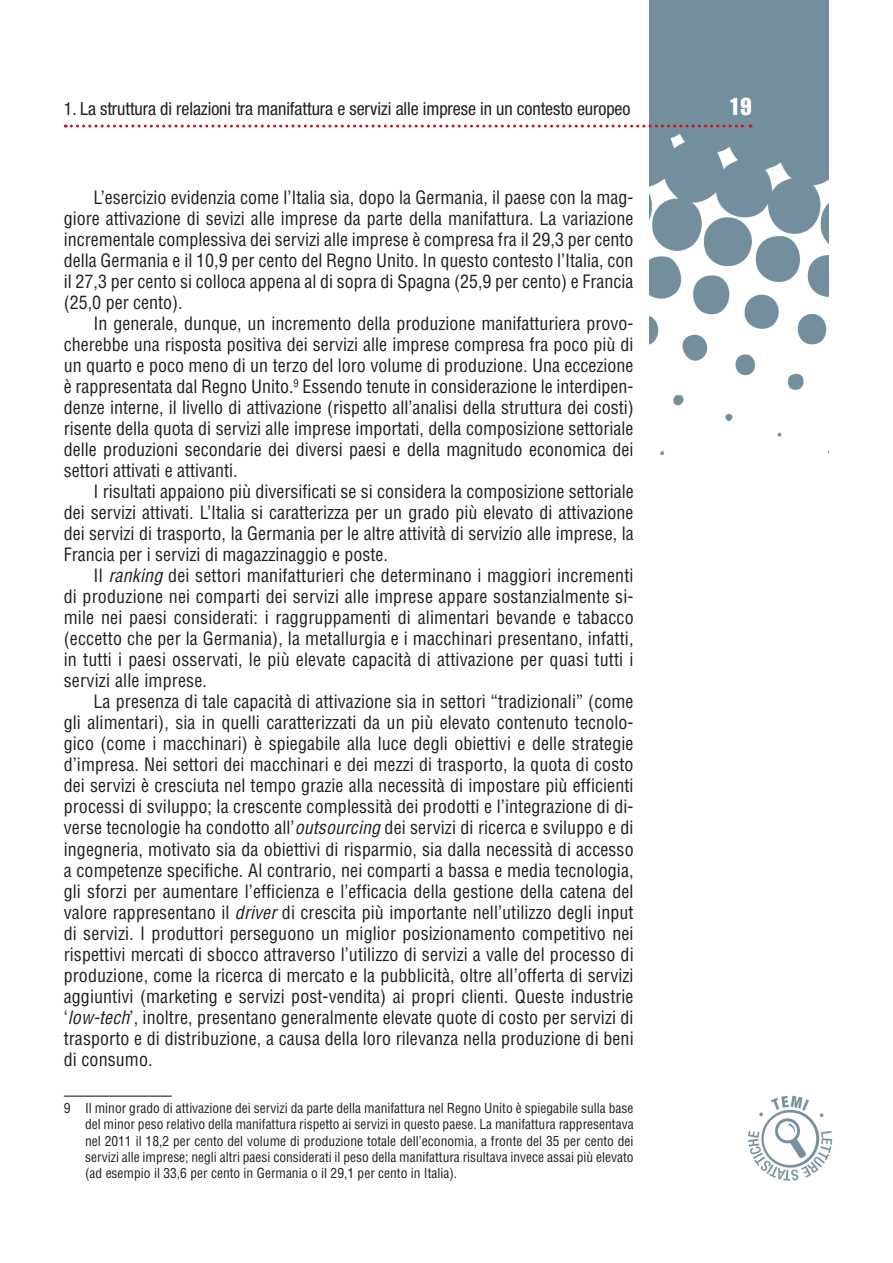
<style>
.page{position:relative;width:893px;height:1263px;background:#fff}
.page>*{position:absolute;margin:0;border:0;box-sizing:border-box;transform-origin:0 0}
.t1{font:24px "Helvetica LT Std Comp";color:#fff}
.t2{font:condensed 18px/21px "Helvetica LT Std";color:#231f20;text-align:justify}
.t3{font:condensed 18px "Helvetica Neue LT Std";letter-spacing:-.005em;color:#231f20}
.t4{font:condensed 13.5px/16.2px "Helvetica LT Std";color:#231f20;text-align:justify}
.s1{font-style:italic}
</style>
<div class="page">
<img style="left:649px;top:0;width:179px;height:454px">
<svg style="left:65px;top:125px;width:686px;height:3px"></svg>
<img style="left:747px;top:1095px;width:85px;height:85px">
<hr style="left:64px;top:1095px;width:108px;height:2px;background:#231f20">
<p class="t3" style="left:64px;top:98px;width:568px">1. La struttura di relazioni tra manifattura e servizi alle imprese in un contesto europeo</p>
<h1 class="t1" style="left:729px;top:91px;width:24px">19</h1>
<p class="t2" style="left:64px;top:187px;width:571px;text-indent:30px">L’esercizio evidenzia come l’Italia sia, dopo la Germania, il paese con la mag&shy;giore attivazione di sevizi alle imprese da parte della manifattura. La variazione incrementale complessiva dei servizi alle imprese è compresa fra il 29,3 per cento della Germania e il 10,9 per cento del Regno Unito. In questo contesto l’Italia, con il 27,3 per cento si colloca appena al di sopra di Spagna (25,9 per cento) e Francia (25,0 per cento).</p>
<p class="t2" style="left:64px;top:313px;width:571px;text-indent:30px">In generale, dunque, un incremento della produzione manifatturiera provo&shy;cherebbe una risposta positiva dei servizi alle imprese compresa fra poco più di un quarto e poco meno di un terzo del loro volume di produzione. Una eccezione è rappresentata dal Regno Unito.<sup>9</sup> Essendo tenute in considerazione le interdipen&shy;denze interne, il livello di attivazione (rispetto all’analisi della struttura dei costi) risente della quota di servizi alle imprese importati, della composizione settoriale delle produzioni secondarie dei diversi paesi e della magnitudo economica dei settori attivati e attivanti.</p>
<p class="t2" style="left:64px;top:481px;width:571px;text-indent:30px">I risultati appaiono più diversificati se si considera la composizione settoriale dei servizi attivati. L’Italia si caratterizza per un grado più elevato di attivazione dei servizi di trasporto, la Germania per le altre attività di servizio alle imprese, la Francia per i servizi di magazzinaggio e poste.</p>
<p class="t2" style="left:64px;top:565px;width:571px;text-indent:30px">Il <span class="s1">ranking</span> dei settori manifatturieri che determinano i maggiori incrementi di produzione nei comparti dei servizi alle imprese appare sostanzialmente si&shy;mile nei paesi considerati: i raggruppamenti di alimentari bevande e tabacco (eccetto che per la Germania), la metallurgia e i macchinari presentano, infatti, in tutti i paesi osservati, le più elevate capacità di attivazione per quasi tutti i servizi alle imprese.</p>
<p class="t2" style="left:64px;top:691px;width:571px;text-indent:30px">La presenza di tale capacità di attivazione sia in settori “tradizionali” (come gli alimentari), sia in quelli caratterizzati da un più elevato contenuto tecnolo&shy;gico (come i macchinari) è spiegabile alla luce degli obiettivi e delle strategie d’impresa. Nei settori dei macchinari e dei mezzi di trasporto, la quota di costo dei servizi è cresciuta nel tempo grazie alla necessità di impostare più efficienti processi di sviluppo; la crescente complessità dei prodotti e l’integrazione di di&shy;verse tecnologie ha condotto all’<span class="s1">outsourcing</span> dei servizi di ricerca e sviluppo e di ingegneria, motivato sia da obiettivi di risparmio, sia dalla necessità di accesso a competenze specifiche. Al contrario, nei comparti a bassa e media tecnologia, gli sforzi per aumentare l’efficienza e l’efficacia della gestione della catena del valore rappresentano il <span class="s1">driver</span> di crescita più importante nell’utilizzo degli input di servizi. I produttori perseguono un miglior posizionamento competitivo nei rispettivi mercati di sbocco attraverso l’utilizzo di servizi a valle del processo di produzione, come la ricerca di mercato e la pubblicità, oltre all’offerta di servizi aggiuntivi (marketing e servizi post-vendita) ai propri clienti. Queste industrie ‘<span class="s1">low-tech</span>’, inoltre, presentano generalmente elevate quote di costo per servizi di trasporto e di distribuzione, a causa della loro rilevanza nella produzione di beni di consumo.</p>
<p class="t4" style="left:85px;top:1100px;width:550px;text-indent:-21px">9 Il minor grado di attivazione dei servizi da parte della manifattura nel Regno Unito è spiegabile sulla base del minor peso relativo della manifattura rispetto ai servizi in questo paese. La manifattura rappresentava nel 2011 il 18,2 per cento del volume di produzione totale dell’economia, a fronte del 35 per cento dei servizi alle imprese; negli altri paesi considerati il peso della manifattura risultava invece assai più elevato (ad esempio il 33,6 per cento in Germania o il 29,1 per cento in Italia).</p>
</div>
